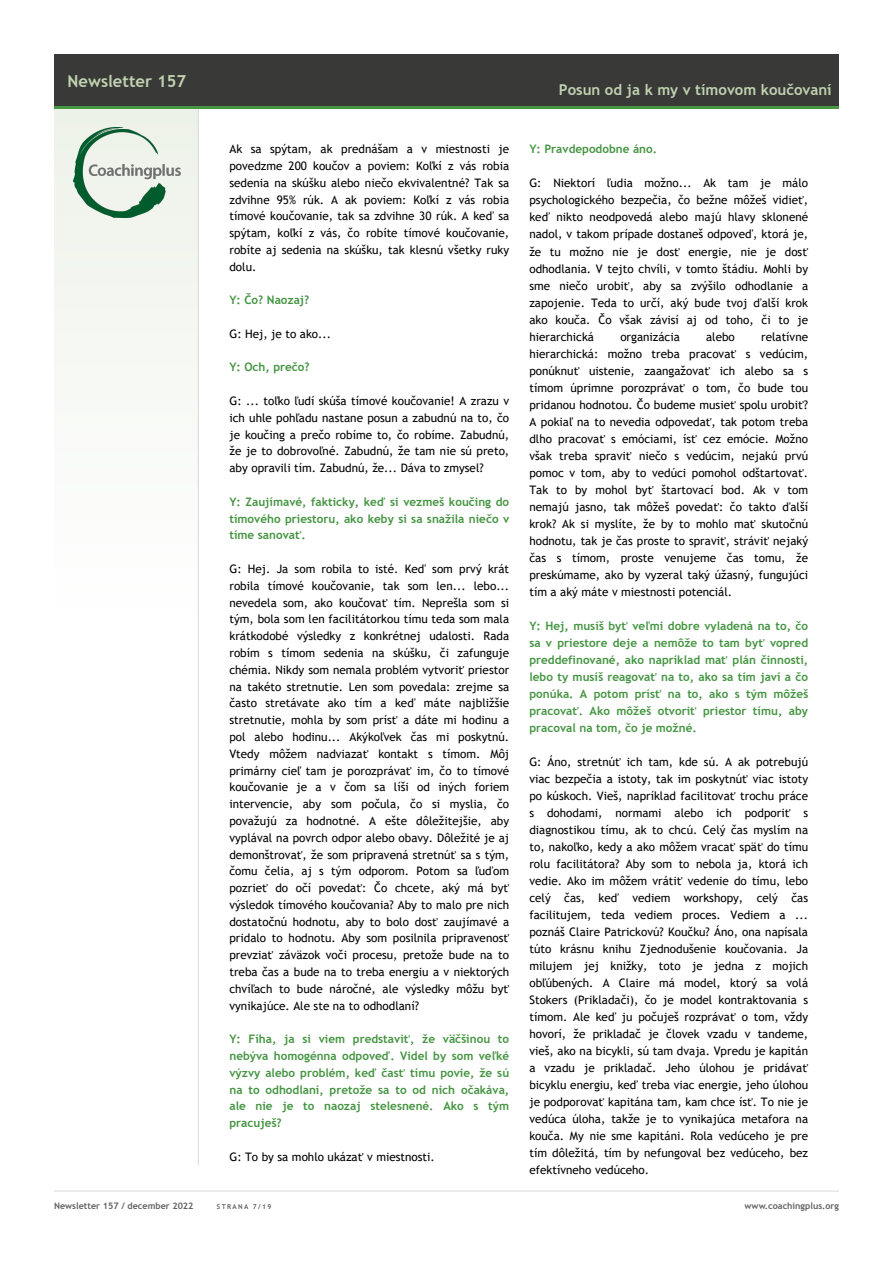
<style>
.page{position:relative;width:893px;height:1263px;background:#fff}
.page>*{position:absolute;margin:0;border:0;box-sizing:border-box;transform-origin:0 0}
.t1{font:700 16.5px "Trebuchet MS";color:#c0d2b0}
.t2{font:700 15px "Trebuchet MS";color:#c0d2b0}
.t3{font:11.7px/17px "Trebuchet MS";color:#000;text-align:justify}
.t4{font:700 11.7px/16.8px "Trebuchet MS";color:#459542;text-align:justify}
.t5{font:700 9px "Trebuchet MS";color:#646363}
.t6{font:700 6.75px "Trebuchet MS";letter-spacing:.2em;color:#646363}
</style>
<div class="page">
<div style="left:54px;top:106px;width:145px;height:525px;background:#f7f9f6"></div>
<hr style="left:54px;top:1191px;width:785px;height:1px;background:#dadada">
<hr style="left:198px;top:108px;width:1px;height:1057px;background:#dadada">
<div style="left:54px;top:54px;width:785px;height:53px;background:#393938"></div>
<hr style="left:54px;top:106px;width:785px;height:3px;background:#469642">
<img style="left:74px;top:127px;width:106px;height:91px">
<h1 class="t1" style="left:68px;top:70px;width:120px">Newsletter 157</h1>
<p class="t5" style="left:54px;top:1200px;width:141px">Newsletter 157 / december 2022</p>
<p class="t3" style="left:229px;top:140px;width:281px">Ak sa spýtam, ak prednášam a v miestnosti je povedzme 200 koučov a poviem: Koľkí z vás robia sedenia na skúšku alebo niečo ekvivalentné? Tak sa zdvihne 95% rúk. A ak poviem: Koľkí z vás robia tímové koučovanie, tak sa zdvihne 30 rúk. A keď sa spýtam, koľkí z vás, čo robíte tímové koučovanie, robíte aj sedenia na skúšku, tak klesnú všetky ruky dolu.</p>
<p class="t4" style="left:229px;top:292px;width:81px">Y: Čo? Naozaj?</p>
<p class="t3" style="left:229px;top:325px;width:103px">G: Hej, je to ako...</p>
<p class="t4" style="left:229px;top:359px;width:82px">Y: Och, prečo?</p>
<p class="t3" style="left:229px;top:392px;width:281px">G: ... toľko ľudí skúša tímové koučovanie! A zrazu v ich uhle pohľadu nastane posun a zabudnú na to, čo je koučing a prečo robíme to, čo robíme. Zabudnú, že je to dobrovoľné. Zabudnú, že tam nie sú preto, aby opravili tím. Zabudnú, že... Dáva to zmysel?</p>
<p class="t4" style="left:229px;top:493px;width:281px">Y: Zaujímavé, fakticky, keď si vezmeš koučing do tímového priestoru, ako keby si sa snažila niečo v tíme sanovať.</p>
<p class="t3" style="left:229px;top:560px;width:281px">G: Hej. Ja som robila to isté. Keď som prvý krát robila tímové koučovanie, tak som len... lebo... nevedela som, ako koučovať tím. Neprešla som si tým, bola som len facilitátorkou tímu teda som mala krátkodobé výsledky z konkrétnej udalosti. Rada robím s tímom sedenia na skúšku, či zafunguje chémia. Nikdy som nemala problém vytvoriť priestor na takéto stretnutie. Len som povedala: zrejme sa často stretávate ako tím a keď máte najbližšie stretnutie, mohla by som prísť a dáte mi hodinu a pol alebo hodinu... Akýkoľvek čas mi poskytnú.<br>Vtedy môžem nadviazať kontakt s tímom. Môj primárny cieľ tam je porozprávať im, čo to tímové koučovanie je a v čom sa líši od iných foriem intervencie, aby som počula, čo si myslia, čo považujú za hodnotné. A ešte dôležitejšie, aby vyplával na povrch odpor alebo obavy. Dôležité je aj demonštrovať, že som pripravená stretnúť sa s tým, čomu čelia, aj s tým odporom. Potom sa ľuďom pozrieť do očí povedať: Čo chcete, aký má byť výsledok tímového koučovania? Aby to malo pre nich dostatočnú hodnotu, aby to bolo dosť zaujímavé a pridalo to hodnotu. Aby som posilnila pripravenosť prevziať záväzok voči procesu, pretože bude na to treba čas a bude na to treba energiu a v niektorých chvíľach to bude náročné, ale výsledky môžu byť vynikajúce. Ale ste na to odhodlaní?</p>
<p class="t4" style="left:229px;top:1031px;width:281px">Y: Fíha, ja si viem predstaviť, že väčšinou to nebýva homogénna odpoveď. Videl by som veľké výzvy alebo problém, keď časť tímu povie, že sú na to odhodlaní, pretože sa to od nich očakáva, ale nie je to naozaj stelesnené. Ako s tým pracuješ?</p>
<p class="t3" style="left:229px;top:1148px;width:207px">G: To by sa mohlo ukázať v miestnosti.</p>
<p class="t2" style="left:559px;top:81px;width:274px">Posun od ja k my v tímovom koučovaní</p>
<p class="t4" style="left:529px;top:141px;width:129px">Y: Pravdepodobne áno.</p>
<p class="t3" style="left:529px;top:175px;width:280px">G: Niektorí ľudia možno... Ak tam je málo psychologického bezpečia, čo bežne môžeš vidieť, keď nikto neodpovedá alebo majú hlavy sklonené nadol, v takom prípade dostaneš odpoveď, ktorá je, že tu možno nie je dosť energie, nie je dosť odhodlania. V tejto chvíli, v tomto štádiu. Mohli by sme niečo urobiť, aby sa zvýšilo odhodlanie a zapojenie. Teda to určí, aký bude tvoj ďalší krok ako kouča. Čo však závisí aj od toho, či to je hierarchická</p>
<p class="t3" style="left:529px;top:328px;width:280px;text-indent:232px">relatívne hierarchická: možno treba pracovať s vedúcim, ponúknuť uistenie, zaangažovať ich alebo sa s tímom úprimne porozprávať o tom, čo bude tou pridanou hodnotou. Čo budeme musieť spolu urobiť?<br>A pokiaľ na to nevedia odpovedať, tak potom treba dlho pracovať s emóciami, ísť cez emócie. Možno však treba spraviť niečo s vedúcim, nejakú prvú pomoc v tom, aby to vedúci pomohol odštartovať.<br>Tak to by mohol byť štartovací bod. Ak v tom nemajú jasno, tak môžeš povedať: čo takto ďalší krok? Ak si myslíte, že by to mohlo mať skutočnú hodnotu, tak je čas proste to spraviť, stráviť nejaký čas s tímom, proste venujeme čas tomu, že preskúmame, ako by vyzeral taký úžasný, fungujúci tím a aký máte v miestnosti potenciál.</p>
<p class="t4" style="left:529px;top:617px;width:280px">Y: Hej, musíš byť veľmi dobre vyladená na to, čo sa v priestore deje a nemôže to tam byť vopred preddefinované, ako napríklad mať plán činnosti, lebo ty musíš reagovať na to, ako sa tím javí a čo ponúka. A potom prísť na to, ako s tým môžeš pracovať. Ako môžeš otvoriť priestor tímu, aby pracoval na tom, čo je možné.</p>
<p class="t3" style="left:529px;top:753px;width:280px">G: Áno, stretnúť ich tam, kde sú. A ak potrebujú viac bezpečia a istoty, tak im poskytnúť viac istoty po kúskoch. Vieš, napríklad facilitovať trochu práce s dohodami, normami alebo ich podporiť s diagnostikou tímu, ak to chcú. Celý čas myslím na to, nakoľko, kedy a ako môžem vracať späť do tímu rolu facilitátora? Aby som to nebola ja, ktorá ich vedie. Ako im môžem vrátiť vedenie do tímu, lebo celý čas, keď vediem workshopy, celý čas facilitujem, teda vediem proces. Vediem a ... poznáš Claire Patrickovú? Koučku? Áno, ona napísala túto krásnu knihu Zjednodušenie koučovania. Ja milujem jej knižky, toto je jedna z mojich obľúbených. A Claire má model, ktorý sa volá Stokers (Prikladači), čo je model kontraktovania s tímom. Ale keď ju počuješ rozprávať o tom, vždy hovorí, že prikladač je človek vzadu v tandeme, vieš, ako na bicykli, sú tam dvaja. Vpredu je kapitán a vzadu je prikladač. Jeho úlohou je pridávať bicyklu energiu, keď treba viac energie, jeho úlohou je podporovať kapitána tam, kam chce ísť. To nie je vedúca úloha, takže je to vynikajúca metafora na kouča. My nie sme kapitáni. Rola vedúceho je pre tím dôležitá, tím by nefungoval bez vedúceho, bez efektívneho vedúceho.</p>
<p class="t3" style="left:620px;top:328px;width:61px">organizácia</p>
<p class="t3" style="left:706px;top:328px;width:30px">alebo</p>
<p class="t6" style="left:217px;top:1202px;width:56px">STRANA 7/19</p>
<p class="t5" style="left:745px;top:1200px;width:96px">www.coachingplus.org</p>
</div>
